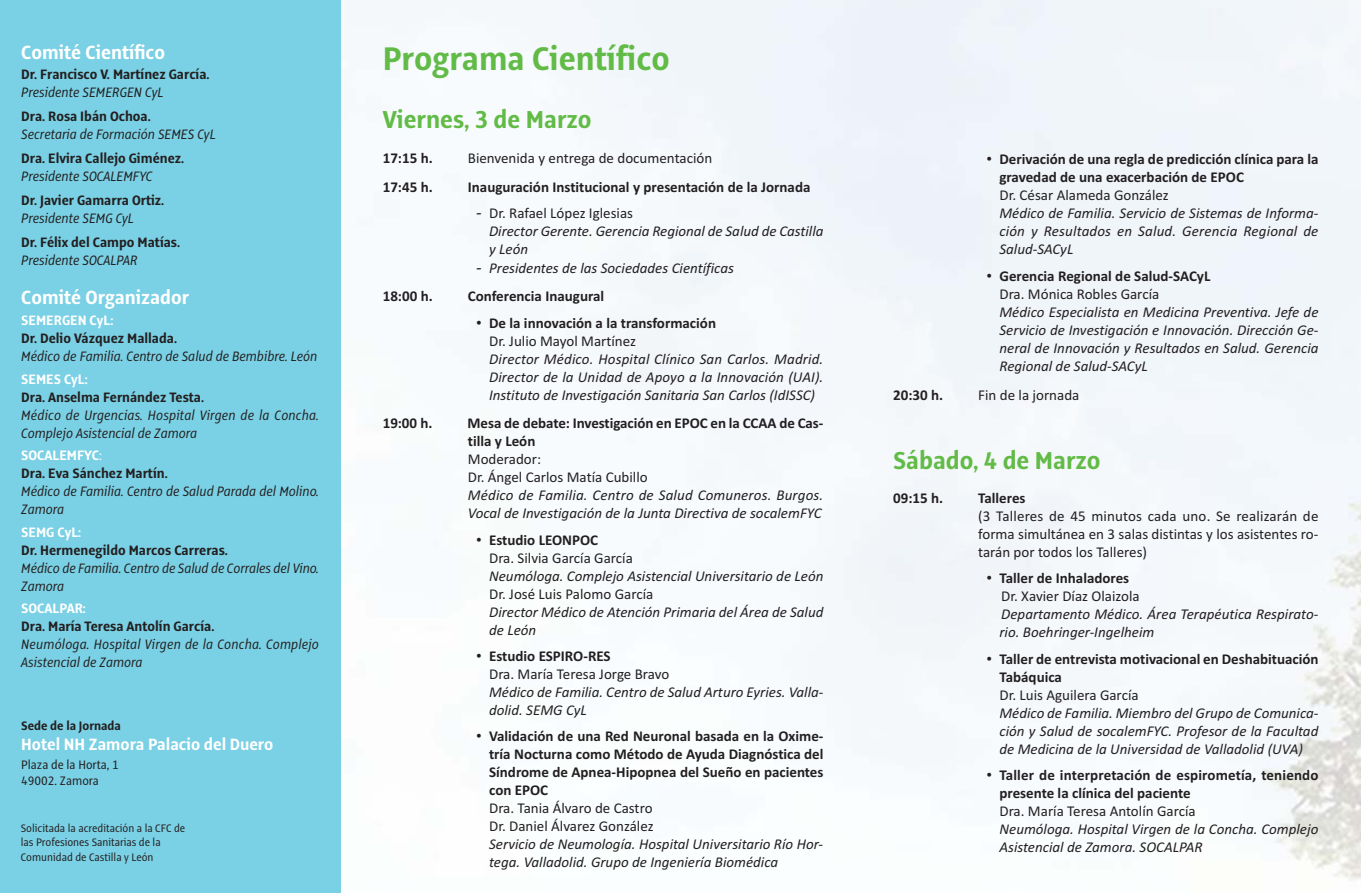
<style>
.page{position:relative;width:1361px;height:893px;background:#fff}
.page>*{position:absolute;margin:0;border:0;box-sizing:border-box;transform-origin:0 0}
.t1{font:700 36px "Alto Pro Con";color:#62bb46}
.t2{font:700 27px "Alto Pro Con";color:#62bb46}
.t3{font:700 21px "Alto Pro Con";color:#fff}
.t4{font:700 18px "Alto Pro Con";color:#fff}
.t5{font:italic 15px/18px "Calibri";color:#231f20}
.t6{font:700 15px/18.1px "Calibri";color:#231f20}
.t7{font:15px/18px "Calibri";color:#231f20}
.t8{font:italic 15px/18px "Alto Pro Con";color:#231f20}
.t9{font:700 15px/18px "Alto Pro Con";color:#231f20}
.t10{font:700 15px "Alto Pro Con";color:#fff}
.t11{font:13.5px/16.2px "Alto Pro Con";color:#231f20}
.t12{font:700 13.5px "Alto Pro Con";color:#231f20}
.t13{font:12px/14.4px "Alto Pro Con";color:#231f20}
.s1{color:#fff}
.s2{font-weight:400;color:#fff}
.s3{font-family:"Formata";font-style:normal}
.s4{font-style:normal}
.s5{font-family:"Formata";font-weight:400}
.s6{font-weight:400}
.s7{font-family:"Formata"}
.s8{font-weight:700}
</style>
<div class="page">
<div style="left:0;top:0;width:340px;height:893px;background:#7ad0e4"></div>
<h3 class="t3" style="left:21px;top:44px;width:145px">Comité Científico</h3>
<p class="t9" style="left:21px;top:67px;width:190px">Dr. Francisco V. Martínez García.</p>
<p class="t8" style="left:21px;top:85px;width:144px">Presidente SEMERGEN CyL</p>
<p class="t9" style="left:21px;top:109px;width:131px">Dra. Rosa Ibán Ochoa.</p>
<p class="t8" style="left:21px;top:127px;width:196px">Secretaria de Formación SEMES CyL</p>
<p class="t9" style="left:21px;top:151px;width:164px">Dra. Elvira Callejo Giménez.</p>
<p class="t8" style="left:21px;top:169px;width:133px">Presidente SOCALEMFYC</p>
<p class="t9" style="left:21px;top:193px;width:145px">Dr. Javier Gamarra Ortiz.</p>
<p class="t8" style="left:21px;top:211px;width:114px">Presidente SEMG CyL</p>
<p class="t9" style="left:21px;top:235px;width:160px">Dr. Félix del Campo Matías.</p>
<p class="t8" style="left:21px;top:253px;width:118px">Presidente SOCALPAR</p>
<h3 class="t3" style="left:21px;top:289px;width:169px">Comité Organizador</h3>
<p class="t10" style="left:21px;top:314px;width:94px">SEMERGEN CyL:</p>
<p class="t9" style="left:21px;top:330px;width:157px">Dr. Delio Vázquez Mallada.</p>
<p class="t8" style="left:21px;top:349px;width:298px">Médico de Familia. Centro de Salud de Bembibre. León</p>
<p class="t10" style="left:21px;top:373px;width:68px">SEMES CyL:</p>
<p class="t9" style="left:21px;top:389px;width:184px">Dra. Anselma Fernández Testa.</p>
<p class="t8" style="left:21px;top:407px;width:299px">Médico de Urgencias. Hospital Virgen de la Concha.<br>Complejo Asistencial de Zamora</p>
<p class="t9" style="left:21px;top:447px;width:148px"><span class="s1">SOCALEMFYC</span><span class="s2">:<br></span>Dra. Eva Sánchez Martín.</p>
<p class="t8" style="left:21px;top:484px;width:299px">Médico de Familia. Centro de Salud Parada del Molino.<br>Zamora</p>
<p class="t10" style="left:21px;top:526px;width:61px">SEMG CyL:</p>
<p class="t9" style="left:21px;top:542px;width:208px">Dr. Hermenegildo Marcos Carreras.</p>
<p class="t8" style="left:21px;top:560px;width:299px">Médico de Familia. Centro de Salud de Corrales del Vino.<br>Zamora</p>
<p class="t10" style="left:21px;top:602px;width:66px">SOCALPAR:</p>
<p class="t9" style="left:21px;top:618px;width:195px">Dra. María Teresa Antolín García.</p>
<p class="t8" style="left:21px;top:637px;width:299px">Neumóloga. Hospital Virgen de la Concha. Complejo<br>Asistencial de Zamora</p>
<p class="t12" style="left:21px;top:720px;width:101px">Sede de la Jornada</p>
<p class="t4" style="left:21px;top:737px;width:254px">Hotel NH Zamora Palacio del Duero</p>
<p class="t11" style="left:21px;top:756px;width:99px">Plaza de la Horta, 1<br>49002. Zamora</p>
<p class="t13" style="left:21px;top:821px;width:166px">Solicitada la acreditación a la CFC de las Profesiones Sanitarias de la<br>Comunidad de Castilla y León</p>
<h1 class="t1" style="left:383px;top:45px;width:288px">Programa Científico</h1>
<h2 class="t2" style="left:383px;top:109px;width:210px">Viernes, 3 de Marzo</h2>
<p class="t6" style="left:383px;top:151px;width:52px">17:15 h.</p>
<p class="t7" style="left:468px;top:151px;width:246px">Bienvenida y entrega de documentación</p>
<p class="t6" style="left:383px;top:179px;width:52px">17:45 h.</p>
<p class="t6" style="left:468px;top:179px;width:344px">Inauguración Institucional y presentación de la Jornada</p>
<p class="t5" style="left:489px;top:205px;width:336px;text-indent:-13px"><span class="s3">-</span> <span class="s4">Dr. Rafael López Iglesias<br></span>Director Gerente. Gerencia Regional de Salud de Castilla y León</p>
<p class="t5" style="left:476px;top:260px;width:259px"><span class="s3">-</span> Presidentes de las Sociedades Científicas</p>
<p class="t6" style="left:383px;top:289px;width:52px">18:00 h.</p>
<p class="t6" style="left:468px;top:289px;width:138px">Conferencia Inaugural</p>
<p class="t6" style="left:489px;top:315px;width:228px;text-indent:-13px"><span class="s5">•</span> De la innovación a la transformación<br><span class="s6">Dr. Julio Mayol Martínez</span></p>
<p class="t5" style="left:489px;top:351px;width:336px;text-align:justify">Director Médico. Hospital Clínico San Carlos. Madrid.<br>Director de la Unidad de Apoyo a la Innovación (UAI).<br>Instituto de Investigación Sanitaria San Carlos (IdISSC)</p>
<p class="t6" style="left:383px;top:415px;width:51px">19:00 h.</p>
<p class="t6" style="left:467px;top:416px;width:357px">Mesa de debate: Investigación en EPOC en la CCAA de Cas&shy;tilla y León</p>
<p class="t7" style="left:468px;top:452px;width:181px">Moderador:<br>Dr. Ángel Carlos Matía Cubillo</p>
<p class="t5" style="left:468px;top:488px;width:357px">Médico de Familia. Centro de Salud Comuneros. Burgos.<br>Vocal de Investigación de la Junta Directiva de socalemFYC</p>
<p class="t7" style="left:489px;top:532px;width:145px;text-indent:-13px"><span class="s7">•</span> <span class="s8">Estudio LEONPOC<br></span>Dra. Silvia García García</p>
<p class="t5" style="left:489px;top:568px;width:336px">Neumóloga. Complejo Asistencial Universitario de León</p>
<p class="t7" style="left:489px;top:586px;width:166px">Dr. José Luis Palomo García</p>
<p class="t5" style="left:489px;top:604px;width:336px">Director Médico de Atención Primaria del Área de Salud de León</p>
<p class="t7" style="left:489px;top:648px;width:182px;text-indent:-13px"><span class="s7">•</span> <span class="s8">Estudio ESPIRO-RES<br></span>Dra. María Teresa Jorge Bravo</p>
<p class="t5" style="left:489px;top:684px;width:336px">Médico de Familia. Centro de Salud Arturo Eyries. Valla&shy;dolid. SEMG CyL</p>
<p class="t6" style="left:489px;top:728px;width:336px;text-align:justify;text-indent:-13px"><span class="s5">•</span> Validación de una Red Neuronal basada en la Oxime&shy;tría Nocturna como Método de Ayuda Diagnóstica del Síndrome de Apnea-Hipopnea del Sueño en pacientes con EPOC</p>
<p class="t7" style="left:489px;top:801px;width:166px">Dra. Tania Álvaro de Castro<br>Dr. Daniel Álvarez González</p>
<p class="t5" style="left:489px;top:837px;width:336px">Servicio de Neumología. Hospital Universitario Río Hor&shy;tega. Valladolid. Grupo de Ingeniería Biomédica</p>
<p class="t6" style="left:999px;top:151px;width:320px;text-indent:-13px"><span class="s5">•</span> Derivación de una regla de predicción clínica para la gravedad de una exacerbación de EPOC</p>
<p class="t7" style="left:999px;top:188px;width:171px">Dr. César Alameda González</p>
<p class="t5" style="left:999px;top:206px;width:320px;text-align:justify">Médico de Familia. Servicio de Sistemas de Informa&shy;ción y Resultados en Salud. Gerencia Regional de Salud-SACyL</p>
<p class="t6" style="left:999px;top:268px;width:212px;text-indent:-13px"><span class="s5">•</span> Gerencia Regional de Salud-SACyL<br><span class="s6">Dra. Mónica Robles García</span></p>
<p class="t5" style="left:999px;top:304px;width:320px;text-align:justify">Médico Especialista en Medicina Preventiva. Jefe de Servicio de Investigación e Innovación. Dirección Ge&shy;neral de Innovación y Resultados en Salud. Gerencia Regional de Salud-SACyL</p>
<p class="t6" style="left:893px;top:387px;width:52px">20:30 h.</p>
<p class="t7" style="left:978px;top:387px;width:103px">Fin de la jornada</p>
<h2 class="t2" style="left:893px;top:449px;width:209px">Sábado, 4 de Marzo</h2>
<p class="t6" style="left:893px;top:490px;width:52px">09:15 h.</p>
<p class="t6" style="left:978px;top:490px;width:49px">Talleres</p>
<p class="t7" style="left:978px;top:508px;width:342px;text-align:justify">(3 Talleres de 45 minutos cada uno. Se realizarán de forma simultánea en 3 salas distintas y los asistentes ro&shy;tarán por todos los Talleres)</p>
<p class="t7" style="left:1001px;top:570px;width:140px;text-indent:-14px"><span class="s7">•</span> <span class="s8">Taller de Inhaladores<br></span>Dr. Xavier Díaz Olaizola</p>
<p class="t5" style="left:999px;top:607px;width:320px">Departamento Médico. Área Terapéutica Respirato&shy;rio. Boehringer-Ingelheim</p>
<p class="t6" style="left:999px;top:651px;width:320px;text-indent:-13px"><span class="s5">•</span> Taller de entrevista motivacional en Deshabituación<br>Tabáquica</p>
<p class="t7" style="left:999px;top:687px;width:141px">Dr. Luis Aguilera García</p>
<p class="t5" style="left:999px;top:705px;width:320px;text-align:justify">Médico de Familia. Miembro del Grupo de Comunica&shy;ción y Salud de socalemFYC. Profesor de la Facultad de Medicina de la Universidad de Valladolid (UVA)</p>
<p class="t6" style="left:999px;top:767px;width:320px;text-indent:-13px"><span class="s5">•</span> Taller de interpretación de espirometía, teniendo presente la clínica del paciente</p>
<p class="t7" style="left:999px;top:803px;width:198px">Dra. María Teresa Antolín García</p>
<p class="t5" style="left:999px;top:821px;width:320px">Neumóloga. Hospital Virgen de la Concha. Complejo<br>Asistencial de Zamora. SOCALPAR</p>
</div>
